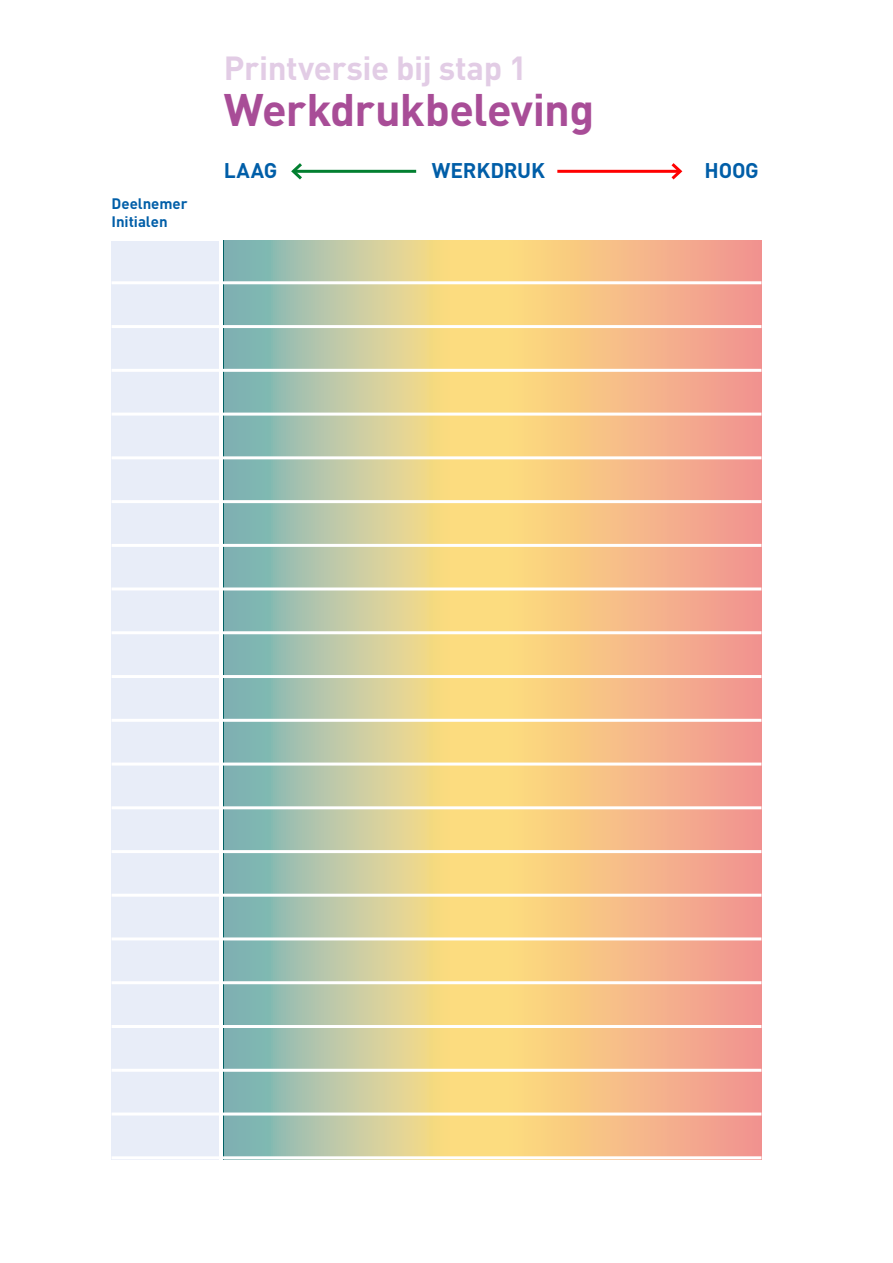
<style>
.page{position:relative;width:893px;height:1263px;background:#fff}
.page>*{position:absolute;margin:0;border:0;box-sizing:border-box;transform-origin:0 0}
.t1{font:700 45px "DIN";letter-spacing:-.02em;color:#a84d97}
.t2{font:700 33px "DIN";letter-spacing:-.015em;color:#e2cce5}
.t3{font:700 21px "DIN";letter-spacing:-.01em;color:#005ea8}
.t4{font:700 15px/18px "DIN";color:#005ea8}
</style>
<div class="page">
<div style="left:112px;top:241px;width:107px;height:918px;background:#e8edf8"></div>
<hr style="left:557px;top:170px;width:123px;height:3px;background:#f00">
<svg style="left:668px;top:163px;width:15px;height:17px"></svg>
<hr style="left:293px;top:170px;width:123px;height:3px;background:#027f30">
<svg style="left:291px;top:163px;width:14px;height:17px"></svg>
<hr style="left:112px;top:281px;width:649px;height:3px;background:#fff">
<hr style="left:112px;top:369px;width:649px;height:3px;background:#fff">
<hr style="left:112px;top:456px;width:649px;height:3px;background:#fff">
<hr style="left:112px;top:325px;width:649px;height:3px;background:#fff">
<hr style="left:112px;top:413px;width:649px;height:3px;background:#fff">
<hr style="left:112px;top:500px;width:649px;height:3px;background:#fff">
<hr style="left:112px;top:544px;width:649px;height:3px;background:#fff">
<hr style="left:112px;top:587px;width:649px;height:3px;background:#fff">
<hr style="left:112px;top:675px;width:649px;height:3px;background:#fff">
<hr style="left:112px;top:762px;width:649px;height:3px;background:#fff">
<hr style="left:112px;top:631px;width:649px;height:3px;background:#fff">
<hr style="left:112px;top:719px;width:649px;height:3px;background:#fff">
<hr style="left:112px;top:806px;width:649px;height:3px;background:#fff">
<hr style="left:112px;top:850px;width:649px;height:3px;background:#fff">
<hr style="left:112px;top:894px;width:649px;height:3px;background:#fff">
<hr style="left:112px;top:981px;width:649px;height:3px;background:#fff">
<hr style="left:112px;top:1069px;width:649px;height:3px;background:#fff">
<hr style="left:112px;top:937px;width:649px;height:3px;background:#fff">
<hr style="left:112px;top:1025px;width:649px;height:3px;background:#fff">
<hr style="left:112px;top:1112px;width:649px;height:3px;background:#fff">
<hr style="left:112px;top:1156px;width:649px;height:3px;background:#fff">
<svg style="left:224px;top:240px;width:538px;height:919px;background:#dfc699"></svg>
<p class="t4" style="left:112px;top:194px;width:78px">Deelnemer<br>Initialen</p>
<p class="t2" style="left:224px;top:46px;width:305px">Printversie bij stap 1</p>
<h1 class="t1" style="left:224px;top:80px;width:372px">Werkdrukbeleving</h1>
<p class="t3" style="left:224px;top:157px;width:55px">LAAG</p>
<p class="t3" style="left:432px;top:157px;width:115px">WERKDRUK</p>
<p class="t3" style="left:705px;top:157px;width:56px">HOOG</p>
</div>
